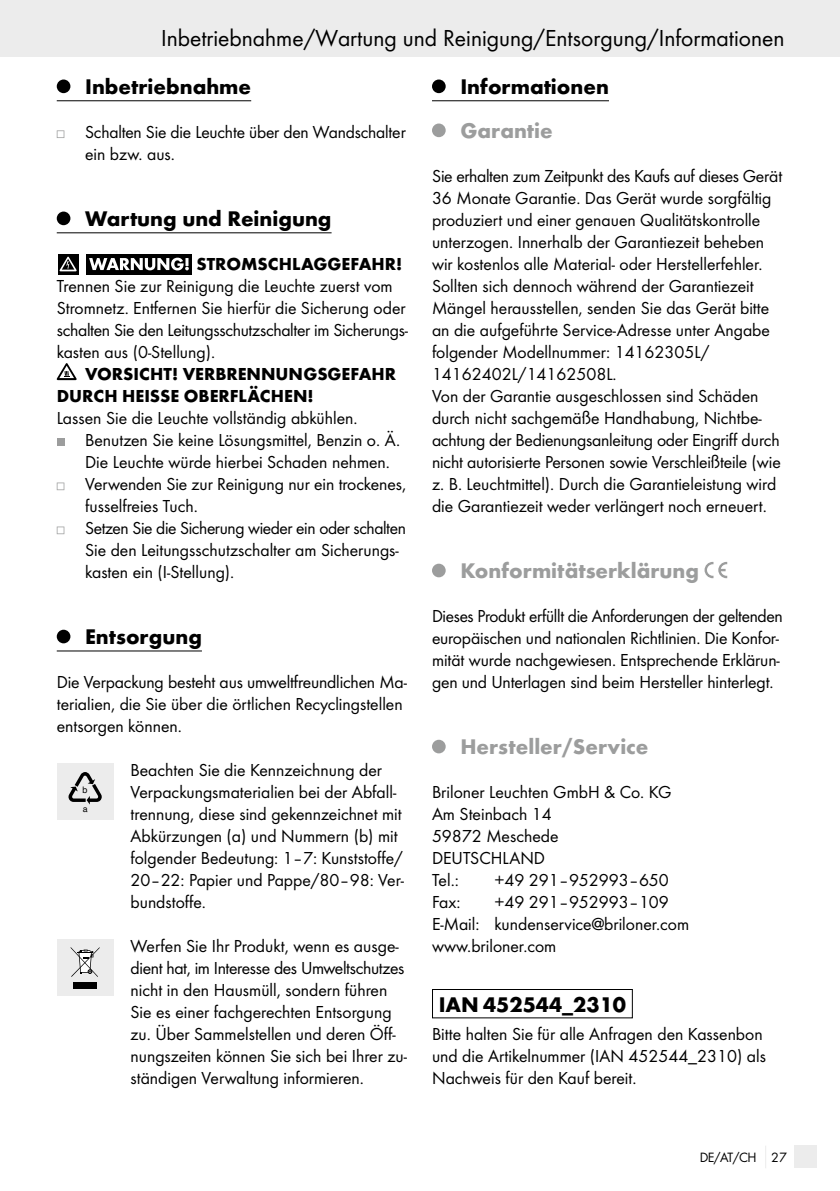
<style>
.page{position:relative;width:840px;height:1191px;background:#fff}
.page>*{position:absolute;margin:0;border:0;box-sizing:border-box;transform-origin:0 0}
.t1{font:24px "Futura Boo";color:#000}
.t2{font:700 22px "Futura";color:#000}
.t3{font:700 22px "Futura";color:#9c9d9d}
.t4{font:18px/22px "Futura Boo";color:#000}
.t5{font:700 18px/22px "Futura";color:#000}
.t6{font:14px "Futura Boo";letter-spacing:-.03em;color:#000}
.t7{font:9px "Helvetica";color:#000}
.t8{font:8.8px "Helvetica";color:#000}
</style>
<div class="page">
<div style="left:0;top:0;width:839px;height:57px;background:#ececec"></div>
<div style="left:794px;top:1145px;width:22px;height:23px;background:#ececec"></div>
<hr style="left:57px;top:100px;width:194px;height:1px;background:#000">
<hr style="left:57px;top:232px;width:274px;height:1px;background:#000">
<hr style="left:57px;top:650px;width:145px;height:1px;background:#000">
<div style="left:57px;top:79px;width:13px;height:14px;background:#000;border-radius:50%"></div>
<svg style="left:57px;top:130px;width:7px;height:8px"></svg>
<div style="left:57px;top:211px;width:13px;height:14px;background:#000;border-radius:50%"></div>
<div style="left:86px;top:254px;width:106px;height:20px;background:#000"></div>
<svg style="left:58px;top:254px;width:20px;height:20px"></svg>
<svg style="left:60px;top:257px;width:17px;height:14px"></svg>
<svg style="left:89px;top:258px;width:100px;height:12px"></svg>
<svg style="left:57px;top:363px;width:20px;height:17px"></svg>
<div style="left:57px;top:438px;width:7px;height:8px;background:#9c9d9d"></div>
<svg style="left:57px;top:482px;width:7px;height:8px"></svg>
<svg style="left:57px;top:526px;width:7px;height:8px"></svg>
<div style="left:57px;top:629px;width:13px;height:14px;background:#000;border-radius:50%"></div>
<div style="left:57px;top:763px;width:56px;height:57px;background:#ececec"></div>
<svg style="left:68px;top:772px;width:34px;height:32px"></svg>
<div style="left:57px;top:939px;width:56px;height:57px;background:#ececec"></div>
<div style="left:73px;top:982px;width:24px;height:7px;background:#000"></div>
<svg style="left:71px;top:947px;width:28px;height:30px"></svg>
<hr style="left:432px;top:100px;width:176px;height:1px;background:#000">
<div style="left:432px;top:79px;width:13px;height:14px;background:#000;border-radius:50%"></div>
<div style="left:432px;top:123px;width:13px;height:14px;background:#9c9d9d;border-radius:50%"></div>
<div style="left:432px;top:563px;width:13px;height:14px;background:#9c9d9d;border-radius:50%"></div>
<svg style="left:704px;top:562px;width:22px;height:16px"></svg>
<div style="left:432px;top:739px;width:13px;height:14px;background:#9c9d9d;border-radius:50%"></div>
<div style="left:432px;top:989px;width:200px;height:29px;border:1px solid #000"></div>
<h1 class="t1" style="left:161px;top:24px;width:624px">Inbetriebnahme/Wartung und Reinigung/Entsorgung/Informationen</h1>
<p class="t2" style="left:85px;top:73px;width:167px">Inbetriebnahme</p>
<p class="t4" style="left:85px;top:121px;width:322px">Schalten Sie die Leuchte über den Wandschalter ein bzw. aus.</p>
<p class="t2" style="left:460px;top:73px;width:150px">Informationen</p>
<p class="t3" style="left:460px;top:117px;width:94px">Garantie</p>
<p class="t4" style="left:432px;top:165px;width:351px">Sie erhalten zum Zeitpunkt des Kaufs auf dieses Gerät 36 Monate Garantie. Das Gerät wurde sorgfältig produziert und einer genauen Qualitätskontrolle unterzogen. Innerhalb der Garantiezeit beheben wir kostenlos alle Material- oder Herstellerfehler.<br>Sollten sich dennoch während der Garantiezeit Mängel herausstellen, senden Sie das Gerät bitte an die aufgeführte Service-Adresse unter Angabe folgender Modellnummer: 14162305L/ 14162402L/14162508L.<br>Von der Garantie ausgeschlossen sind Schäden durch nicht sachgemäße Handhabung, Nichtbe&shy;achtung der Bedienungsanleitung oder Eingriff durch nicht autorisierte Personen sowie Verschleißteile (wie z. B. Leuchtmittel). Durch die Garantieleistung wird die Garantiezeit weder verlängert noch erneuert.</p>
<p class="t2" style="left:85px;top:205px;width:248px">Wartung und Reinigung</p>
<p class="t5" style="left:196px;top:253px;width:207px">STROMSCHLAGGEFAHR!</p>
<p class="t4" style="left:57px;top:275px;width:352px">Trennen Sie zur Reinigung die Leuchte zuerst vom Stromnetz. Entfernen Sie hierfür die Sicherung oder schalten Sie den Leitungsschutzschalter im Sicherungs&shy;kasten aus (0-Stellung).</p>
<p class="t5" style="left:57px;top:363px;width:340px;text-indent:28px">VORSICHT! VERBRENNUNGSGEFAHR<br>DURCH HEISSE OBERFLÄCHEN!</p>
<p class="t4" style="left:85px;top:407px;width:322px;text-indent:-28px">Lassen Sie die Leuchte vollständig abkühlen.<br>Benutzen Sie keine Lösungsmittel, Benzin o. Ä.<br>Die Leuchte würde hierbei Schaden nehmen.<br>Verwenden Sie zur Reinigung nur ein trockenes, fusselfreies Tuch.<br>Setzen Sie die Sicherung wieder ein oder schalten Sie den Leitungsschutzschalter am Sicherungs&shy;kasten ein (I-Stellung).</p>
<p class="t3" style="left:460px;top:557px;width:240px">Konformitätserklärung</p>
<p class="t4" style="left:432px;top:605px;width:352px">Dieses Produkt erfüllt die Anforderungen der geltenden europäischen und nationalen Richtlinien. Die Konfor&shy;mität wurde nachgewiesen. Entsprechende Erklärun&shy;gen und Unterlagen sind beim Hersteller hinterlegt.</p>
<p class="t2" style="left:85px;top:623px;width:118px">Entsorgung</p>
<p class="t4" style="left:57px;top:671px;width:351px">Die Verpackung besteht aus umweltfreundlichen Ma&shy;terialien, die Sie über die örtlichen Recyclingstellen entsorgen können.</p>
<p class="t3" style="left:460px;top:733px;width:189px">Hersteller/Service</p>
<p class="t4" style="left:432px;top:781px;width:241px">Briloner Leuchten GmbH &amp; Co. KG<br>Am Steinbach 14<br>59872 Meschede<br>DEUTSCHLAND<br>Tel.:</p>
<p class="t4" style="left:130px;top:759px;width:275px">Beachten Sie die Kennzeichnung der Verpackungsmaterialien bei der Abfall&shy;trennung, diese sind gekennzeichnet mit Abkürzungen (a) und Nummern (b) mit folgender Bedeutung: 1–7: Kunststoffe/ 20–22: Papier und Pappe/80–98: Ver&shy;bundstoffe.</p>
<p class="t4" style="left:130px;top:935px;width:278px">Werfen Sie Ihr Produkt, wenn es ausge&shy;dient hat, im Interesse des Umweltschutzes nicht in den Hausmüll, sondern führen Sie es einer fachgerechten Entsorgung zu. Über Sammelstellen und deren Öff&shy;nungszeiten können Sie sich bei Ihrer zu&shy;ständigen Verwaltung informieren.</p>
<p class="t7" style="left:83px;top:783px;width:7px">b</p>
<p class="t8" style="left:83px;top:801px;width:6px">a</p>
<p class="t4" style="left:494px;top:869px;width:176px">+49 291‒952993‒650</p>
<p class="t4" style="left:432px;top:891px;width:258px;text-indent:62px">+49 291‒952993‒109<br>E-Mail: kundenservice@briloner.com www.briloner.com</p>
<p class="t4" style="left:432px;top:891px;width:30px">Fax:</p>
<p class="t2" style="left:438px;top:990px;width:189px">IAN 452544_2310</p>
<p class="t4" style="left:432px;top:1023px;width:335px">Bitte halten Sie für alle Anfragen den Kassenbon und die Artikelnummer (IAN 452544_2310) als<br>Nachweis für den Kauf bereit.</p>
<p class="t6" style="left:699px;top:1149px;width:88px">DE/AT/CH 27</p>
</div>
